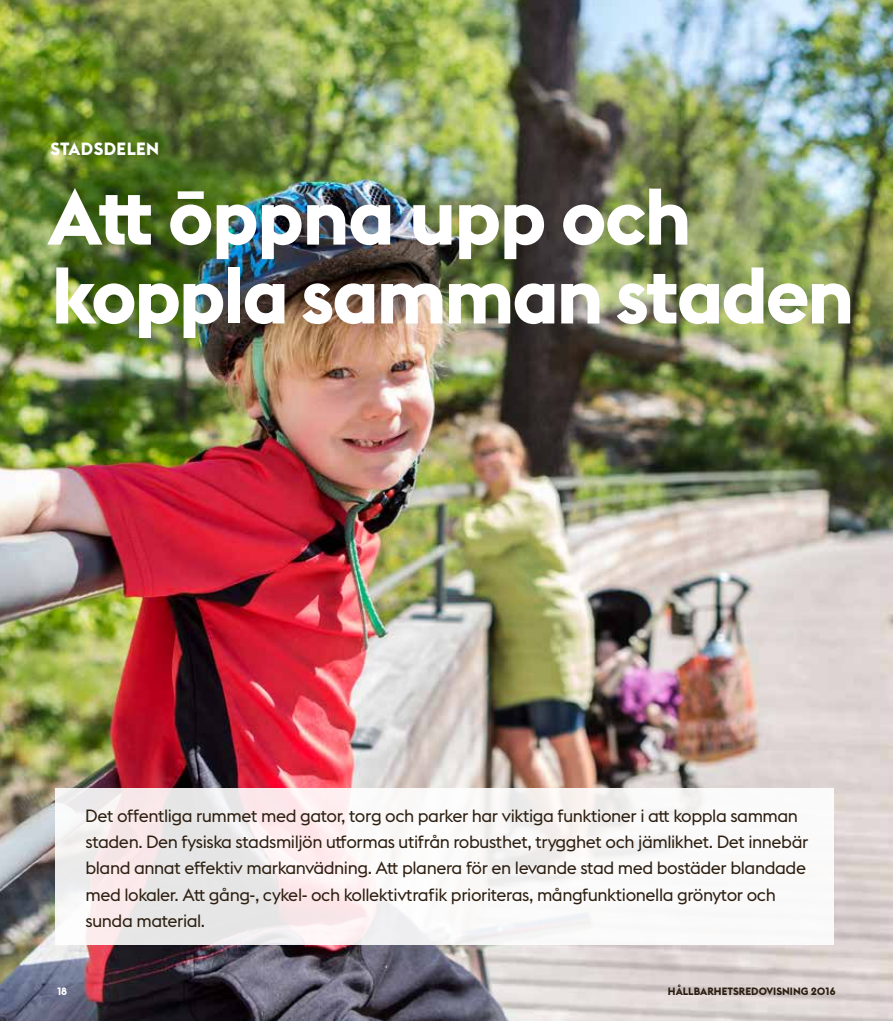
<style>
.page{position:relative;width:893px;height:1021px;background:#fff}
.page>*{position:absolute;margin:0;border:0;box-sizing:border-box;transform-origin:0 0}
.t1{font:700 78.9px/78.9px "Stockholm Type Display";letter-spacing:-.03em;color:#fff}
.t2{font:17.55px/26.2px "Stockholm Type";letter-spacing:-.025em;color:#2d1f11}
.t3{font:700 17.55px "Stockholm Type";letter-spacing:.025em;color:#fff}
.t4{font:700 10.5px "Stockholm Type";color:#2d1f11}
.t5{font:700 10.5px "Stockholm Type";color:#fff}
</style>
<div class="page">
<img style="left:0;top:0;width:893px;height:1020px">
<div style="left:55px;top:787px;width:778px;height:157px;background:linear-gradient(to right,#f1e9ea,#fcfcfc)"></div>
<p class="t3" style="left:50px;top:136px;width:110px">STADSDELEN</p>
<h1 class="t1" style="left:48px;top:174px;width:808px">Att öppna upp och koppla samman staden</h1>
<p class="t2" style="left:85px;top:801px;width:725px">Det offentliga rummet med gator, torg och parker har viktiga funktioner i att koppla samman staden. Den fysiska stadsmiljön utformas utifrån robusthet, trygghet och jämlikhet. Det innebär bland annat effektiv markanvädning. Att planera för en levande stad med bostäder blandade med lokaler. Att gång-, cykel- och kollektivtrafik prioriteras, mångfunktionella grönytor och sunda material.</p>
<p class="t5" style="left:57px;top:984px;width:11px">18</p>
<p class="t4" style="left:668px;top:984px;width:169px">HÅLLBARHETSREDOVISNING 2016</p>
</div>
